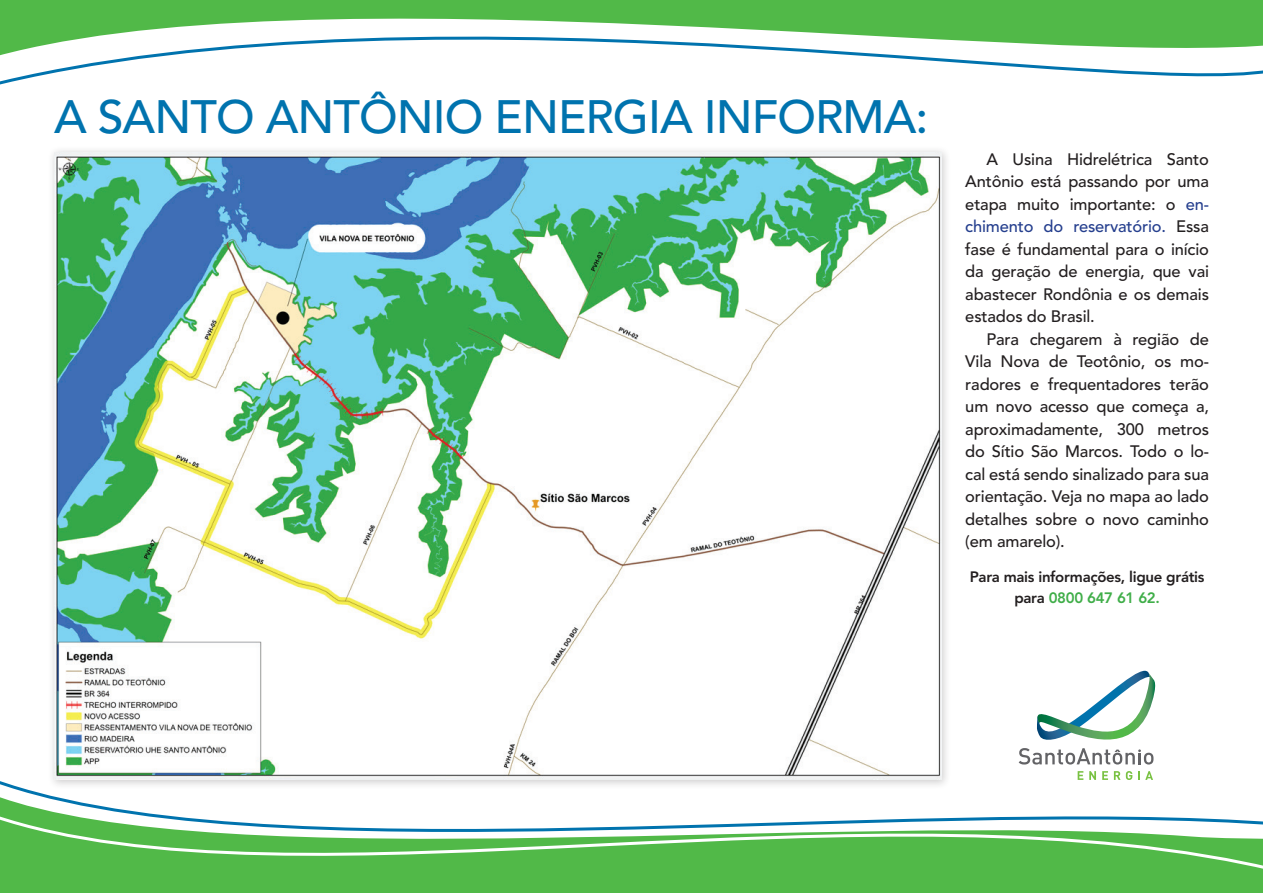
<style>
.page{position:relative;width:1263px;height:893px;background:#fff}
.page>*{position:absolute;margin:0;border:0;box-sizing:border-box;transform-origin:0 0}
.t1{font:500 46.35px "Avenir LT Std";letter-spacing:-.02em;color:#0073ae}
.t2{font:500 16.5px/22.5px "Avenir LT Std";letter-spacing:-.01em;color:#231f20;text-align:justify}
.t3{font:800 15px/21px "Avenir LT Std";letter-spacing:-.02em;color:#231f20;text-align:center}
.s1{color:#253f8e}
.s2{color:#40ae49}
</style>
<div class="page">
<svg style="left:1019px;top:671px;width:137px;height:93px"></svg>
<svg style="left:0;top:0;width:1263px;height:85px"></svg>
<div style="left:0;top:883px;width:1263px;height:10px;background:#51b948"></div>
<svg style="left:0;top:772px;width:1263px;height:111px"></svg>
<div style="left:47px;top:146px;width:904px;height:643px;background:#231f20;opacity:.22"></div>
<img style="left:54px;top:152px;width:887px;height:628px">
<h1 class="t1" style="left:54px;top:90px;width:101px">A Sant</h1>
<h1 class="t1" style="left:216px;top:90px;width:336px">o Antônio Ener</h1>
<h1 class="t1" style="left:613px;top:90px;width:317px">gia informa:</h1>
<p class="t2" style="left:965px;top:148px;width:245px;text-indent:21px">A Usina Hidrelétrica Santo Antônio está passando por uma etapa muito importante: o <span class="s1">en&shy;chimento do reservatório.</span> Essa fase é fundamental para o início da geração de energia, que vai abastecer Rondônia e os demais estados do Brasil.</p>
<p class="t2" style="left:965px;top:328px;width:245px;text-indent:21px">Para chegarem à região de Vila Nova de Teotônio, os mo&shy;radores e frequentadores terão um novo acesso que começa a, aproximadamente, 300 metros do Sítio São M arcos. Todo o lo&shy;cal está sendo sinalizado para sua orientação. Veja no mapa ao lado detalhes sobre o novo caminho (em amarelo).</p>
<p class="t3" style="left:970px;top:566px;width:236px">Para mais informações, ligue grátis para <span class="s2">0800 647 61 62.</span></p>
</div>
